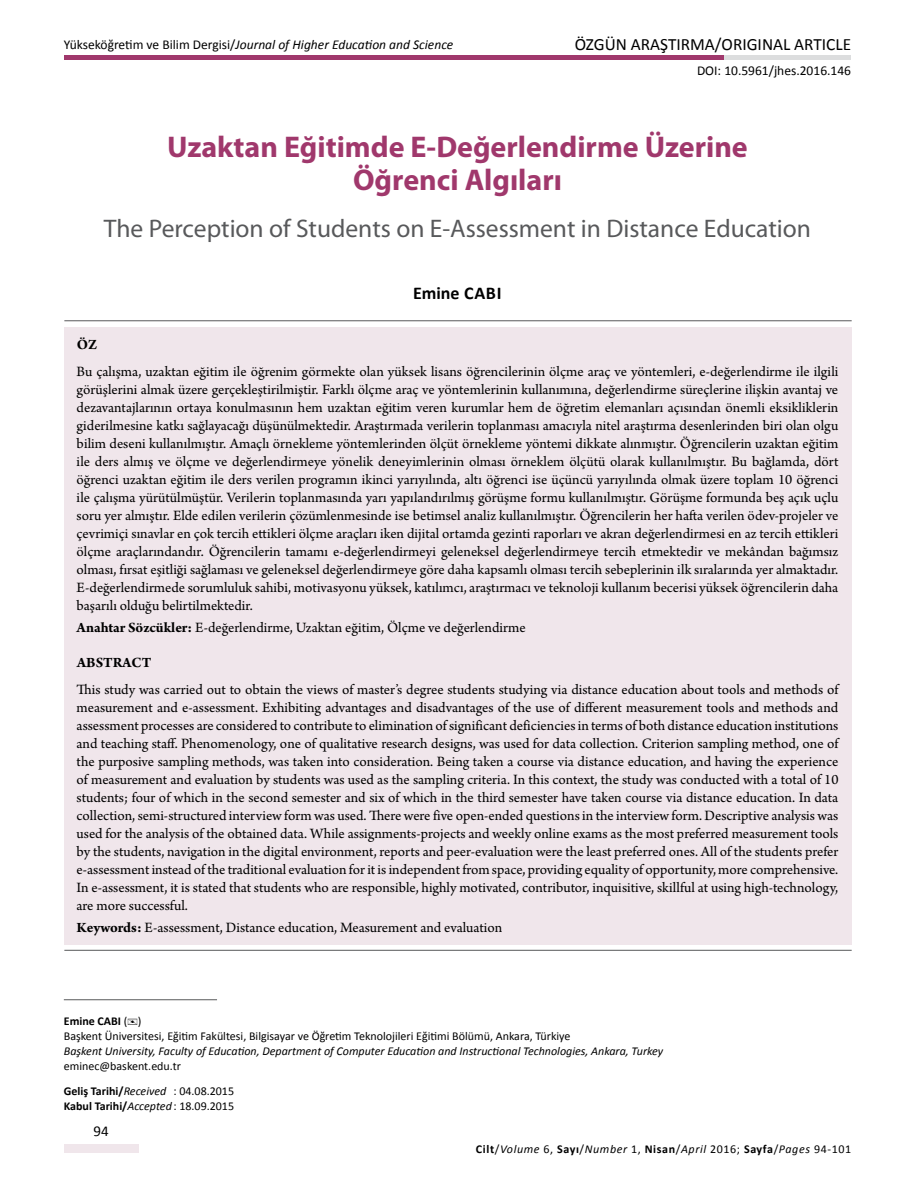
<style>
.page{position:relative;width:915px;height:1191px;background:#fff}
.page>*{position:absolute;margin:0;border:0;box-sizing:border-box;transform-origin:0 0}
.t1{font:700 30px/33px "Myriad Pro";color:#a0386c;text-align:center}
.t2{font:25.5px "Myriad Pro";color:#58595b}
.t3{font:700 18px "Calibri";color:#000}
.t4{font:17.25px "Calibri";color:#000}
.t5{font:15px/18px "Arno Pro";color:#000;text-align:justify}
.t6{font:700 15px "Arno Pro";letter-spacing:.005em;color:#000}
.t7{font:15px "Calibri";color:#000}
.t8{font:italic 13.5px "Calibri";color:#000}
.t9{font:13.5px "Calibri";color:#000}
.t10{font:12px/15px "Calibri";color:#000}
.t11{font:italic 12px "Calibri";color:#000}
.t12{font:italic 12px "Calibri";letter-spacing:.05em;color:#000}
.t13{font:700 12px "Calibri";color:#000}
.s1{font-style:normal}
.s2{font-weight:700}
.s3{font-style:italic}
.s4{font-weight:400;font-style:italic}
.s5{font-weight:400}
.s6{font-weight:700;font-style:normal}
</style>
<div class="page">
<div style="left:64px;top:1144px;width:74px;height:8px;background:#f0e6eb"></div>
<div style="left:719px;top:55px;width:131px;height:5px;background:#dcddde"></div>
<div style="left:64px;top:55px;width:659px;height:5px;background:#a0386c"></div>
<hr style="left:64px;top:999px;width:153px;height:1px;background:#58595b">
<div style="left:64px;top:327px;width:786px;height:617px;background:#f0e6eb"></div>
<hr style="left:64px;top:950px;width:787px;height:1px;background:#58595b">
<hr style="left:64px;top:320px;width:787px;height:1px;background:#58595b">
<p class="t8" style="left:64px;top:36px;width:391px"><span class="s1">Yükseköğretim ve Bilim Dergisi/</span>Journal of Higher Education and Science</p>
<p class="t4" style="left:574px;top:34px;width:278px">ÖZGÜN ARAŞTIRMA/ORIGINAL ARTICLE</p>
<p class="t9" style="left:696px;top:62px;width:156px">DOI: 10.5961/jhes.2016.146</p>
<h1 class="t1" style="left:167px;top:130px;width:582px">Uzaktan Eğitimde E-Değerlendirme Üzerine<br>Öğrenci Algıları</h1>
<h2 class="t2" style="left:104px;top:212px;width:708px">The Perception of Students on E-Assessment in Distance Education</h2>
<p class="t3" style="left:413px;top:281px;width:87px">Emine CABI</p>
<p class="t6" style="left:77px;top:336px;width:22px">Öz</p>
<p class="t5" style="left:77px;top:363px;width:763px">Bu çalışma, uzaktan eğitim ile öğrenim görmekte olan yüksek lisans öğrencilerinin ölçme araç ve yöntemleri, e-değerlendirme ile ilgili görüşlerini almak üzere gerçekleştirilmiştir. Farklı ölçme araç ve yöntemlerinin kullanımına, değerlendirme süreçlerine ilişkin avantaj ve dezavantajlarının ortaya konulmasının hem uzaktan eğitim veren kurumlar hem de öğretim elemanları açısından önemli eksikliklerin giderilmesine katkı sağlayacağı düşünülmektedir. Araştırmada verilerin toplanması amacıyla nitel araştırma desenlerinden biri olan olgu bilim deseni kullanılmıştır. Amaçlı örnekleme yöntemlerinden ölçüt örnekleme yöntemi dikkate alınmıştır. Öğrencilerin uzaktan eğitim ile ders almış ve ölçme ve değerlendirmeye yönelik deneyimlerinin olması örneklem ölçütü olarak kullanılmıştır. Bu bağlamda, dört öğrenci uzaktan eğitim ile ders verilen programın ikinci yarıyılında, altı öğrenci ise üçüncü yarıyılında olmak üzere toplam 10 öğrenci ile çalışma yürütülmüştür. Verilerin toplanmasında yarı yapılandırılmış görüşme formu kullanılmıştır. Görüşme formunda beş açık uçlu soru yer almıştır. Elde edilen verilerin çözümlenmesinde ise betimsel analiz kullanılmıştır. Öğrencilerin her hafta verilen ödev-projeler ve çevrimiçi sınavlar en çok tercih ettikleri ölçme araçları iken dijital ortamda gezinti raporları ve akran değerlendirmesi en az tercih ettikleri ölçme araçlarındandır. Öğrencilerin tamamı e-değerlendirmeyi geleneksel değerlendirmeye tercih etmektedir ve mekândan bağımsız olması, fırsat eşitliği sağlaması ve geleneksel değerlendirmeye göre daha kapsamlı olması tercih sebeplerinin ilk sıralarında yer almaktadır.<br>E-değerlendirmede sorumluluk sahibi, motivasyonu yüksek, katılımcı, araştırmacı ve teknoloji kullanım becerisi yüksek öğrencilerin daha başarılı olduğu belirtilmektedir.</p>
<p class="t5" style="left:77px;top:619px;width:450px"><span class="s2">Anahtar Sözcükler:</span> E-değerlendirme, Uzaktan eğitim, Ölçme ve değerlendirme</p>
<p class="t6" style="left:77px;top:654px;width:76px">ABSTRACT</p>
<p class="t5" style="left:77px;top:681px;width:763px">This study was carried out to obtain the views of master’s degree students studying via distance education about tools and methods of measurement and e-assessment. Exhibiting advantages and disadvantages of the use of different measurement tools and methods and assessment processes are considered to contribute to elimination of significant deficiencies in terms of both distance education institutions and teaching staff. Phenomenology, one of qualitative research designs, was used for data collection. Criterion sampling method, one of the purposive sampling methods, was taken into consideration. Being taken a course via distance education, and having the experience of measurement and evaluation by students was used as the sampling criteria. In this context, the study was conducted with a total of 10 students; four of which in the second semester and six of which in the third semester have taken course via distance education. In data collection, semi-structured interview form was used. There were five open-ended questions in the interview form. Descriptive analysis was used for the analysis of the obtained data. While assignments-projects and weekly online exams as the most preferred measurement tools by the students, navigation in the digital environment, reports and peer-evaluation were the least preferred ones. All of the students prefer e-assessment instead of the traditional evaluation for it is independent from space, providing equality of opportunity, more comprehensive.<br>In e-assessment, it is stated that students who are responsible, highly motivated, contributor, inquisitive, skillful at using high-technology, are more successful.</p>
<p class="t5" style="left:77px;top:919px;width:427px"><span class="s2">Keywords:</span> E-assessment, Distance education, Measurement and evaluation</p>
<p class="t10" style="left:64px;top:1014px;width:508px"><span class="s2">Emine CABI</span> ( )<br>Başkent Üniversitesi, Eğitim Fakültesi, Bilgisayar ve Öğretim Teknolojileri Eğitimi Bölümü, Ankara, Türkiye</p>
<p class="t11" style="left:64px;top:1043px;width:600px">Başkent University, Faculty of Education, Department of Computer Education and Instructional Technologies, Ankara, Turkey</p>
<p class="t10" style="left:64px;top:1054px;width:172px;line-height:24.8px">eminec@baskent.edu.tr<br><span class="s2">Geliş Tarihi/</span><span class="s3">Received</span> : 04.08.2015</p>
<p class="t13" style="left:64px;top:1098px;width:172px">Kabul Tarihi/<span class="s4">Accepted</span><span class="s5">: 18.09.2015</span></p>
<p class="t7" style="left:93px;top:1121px;width:17px">94</p>
<p class="t12" style="left:476px;top:1140px;width:376px"><span class="s6">Cilt</span><span class="s1">/</span>Volume <span class="s1">6,</span> <span class="s6">Sayı</span><span class="s1">/</span>Number <span class="s1">1,</span> <span class="s6">Nisan</span><span class="s1">/</span>April <span class="s1">2016;</span> <span class="s6">Sayfa</span><span class="s1">/</span>Pages <span class="s1">94-101</span></p>
</div>
